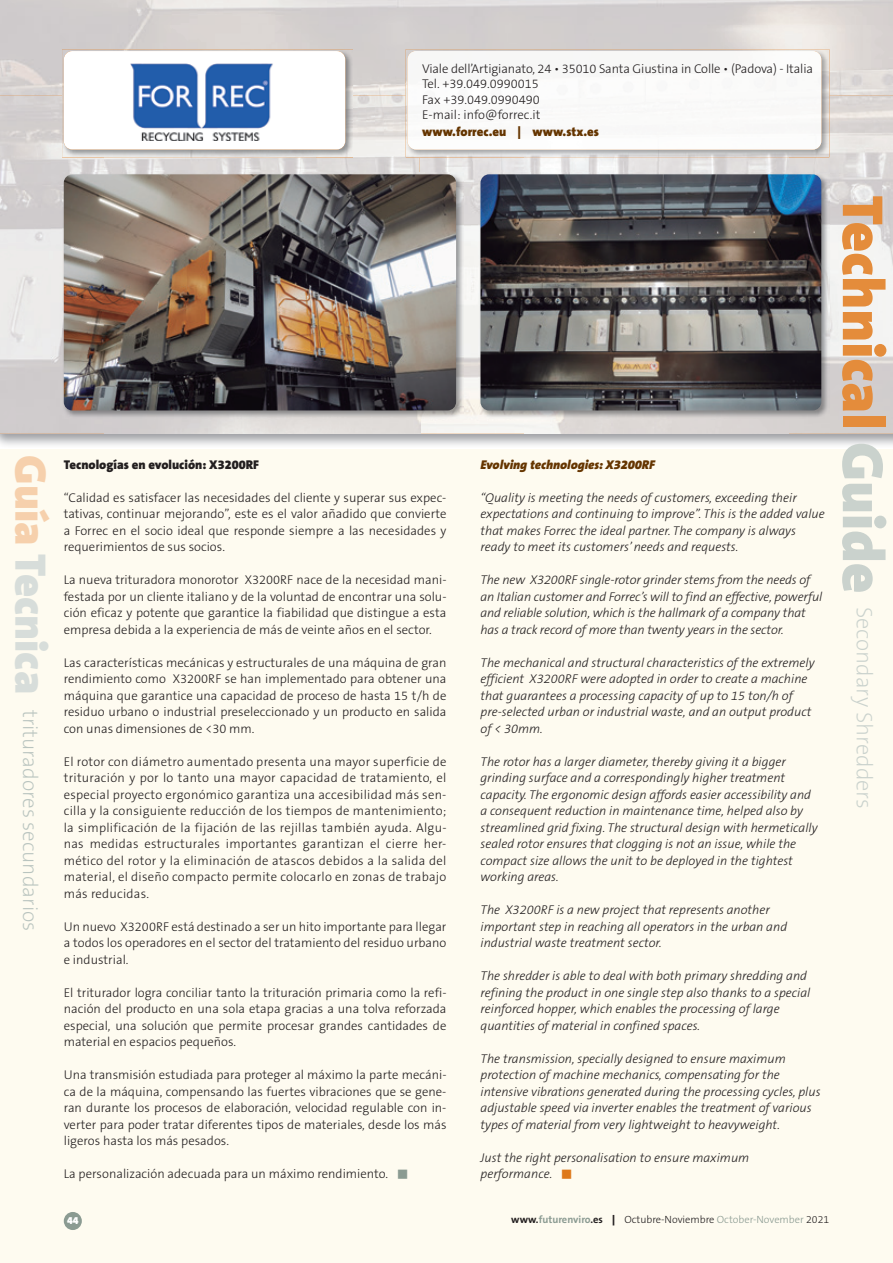
<style>
.page{position:relative;width:893px;height:1263px;background:#fff}
.page>*{position:absolute;margin:0;border:0;box-sizing:border-box;transform-origin:0 0}
.t1{font:900 58.5px "The Sans B9";color:#e48c3b}
.t2{font:200 22.5px "The Sans B2";color:#cad2cd}
.t3{font:200 21px "The Sans B2";color:#b9c4bf}
.t4{font:300 12.75px/16.5px "The Sans B3";color:#231f20;text-align:justify}
.t5{font:italic 300 12.75px/16.5px "The Sans B3";color:#231f20}
.t6{font:900 12.75px "The Sans B9";color:#231f20}
.t7{font:italic 900 12.75px "The Sans B9";color:#653500}
.t8{font:900 12.75px "The Sans B9";color:#653500}
.t9{font:300 10.5px "The Sans B3";color:#231f20}
.t10{font:900 10.5px "The Sans B9";color:#fff}
.s1{font-family:"The Sans B9";font-weight:900;font-size:44.4px;color:#f6d0ac}
.s2{font-family:"The Sans B9";font-weight:900;font-size:44.4px;color:#d7ddda}
.s3{color:#8b9b92}
.s4{color:#de791b}
.s5{color:#cad2cd}
.s6{font-family:"The Sans B7";font-weight:700}
.s7{font-family:"The Sans B7";font-weight:700;color:#8b9b92}
.s8{font-family:"The Sans B9";font-weight:900}
</style>
<div class="page">
<div style="left:0;top:449px;width:893px;height:814px;background:#fefbf0"></div>
<div style="left:64px;top:1212px;width:18px;height:18px;background:#8b9b92;border-radius:50%"></div>
<img style="left:0;top:95px;width:105px;height:339px">
<img style="left:316px;top:95px;width:104px;height:78px">
<img style="left:788px;top:95px;width:105px;height:339px">
<img style="left:105px;top:157px;width:211px;height:16px">
<img style="left:420px;top:157px;width:105px;height:277px">
<img style="left:525px;top:157px;width:263px;height:16px">
<img style="left:525px;top:418px;width:263px;height:16px">
<img style="left:62px;top:49px;width:291px;height:108px">
<div style="left:64px;top:51px;width:281px;height:99px;background:#fff;border-radius:9px"></div>
<img style="left:131px;top:63px;width:142px;height:77px">
<img style="left:406px;top:49px;width:423px;height:108px">
<img style="left:407px;top:51px;width:414px;height:99px">
<img style="left:62px;top:173px;width:402px;height:245px">
<img style="left:64px;top:174px;width:392px;height:236px">
<img style="left:479px;top:173px;width:350px;height:245px">
<img style="left:480px;top:174px;width:341px;height:236px">
<p class="t4" style="left:422px;top:62px;width:393px;line-height:15.3px;text-align:left">Viale dell’Artigianato, 24 • 35010 Santa Giustina in Colle • (Padova) - Italia Tel. +39.049.0990015<br>Fax +39.049.0990490<br>E-mail: info@forrec.it</p>
<p class="t8" style="left:422px;top:125px;width:178px">www.forrec.eu | www.stx.es</p>
<h3 class="t3" style="left:41px;top:455px;width:478px;rotate:90deg"><span class="s1">Guía</span> <span class="s2">Tecnica</span> trituradores secundarios</h3>
<p class="t6" style="left:64px;top:457px;width:197px">Tecnologías en evolución: X3200RF</p>
<p class="t4" style="left:64px;top:489px;width:384px">“Calidad es satisfacer las necesidades del cliente y superar sus expec&shy;tativas, continuar mejorando”, este es el valor añadido que convierte a Forrec en el socio ideal que responde siempre a las necesidades y requerimientos de sus socios.</p>
<p class="t4" style="left:64px;top:572px;width:384px">La nueva trituradora monorotor X3200RF nace de la necesidad mani&shy;festada por un cliente italiano y de la voluntad de encontrar una solu&shy;ción eficaz y potente que garantice la fiabilidad que distingue a esta empresa debida a la experiencia de más de veinte años en el sector.</p>
<p class="t4" style="left:64px;top:654px;width:384px">Las características mecánicas y estructurales de una máquina de gran rendimiento como X3200RF se han implementado para obtener una máquina que garantice una capacidad de proceso de hasta 15 t/h de residuo urbano o industrial preseleccionado y un producto en salida con unas dimensiones de &lt;30 mm.</p>
<p class="t4" style="left:64px;top:753px;width:384px">El rotor con diámetro aumentado presenta una mayor superficie de trituración y por lo tanto una mayor capacidad de tratamiento, el especial proyecto ergonómico garantiza una accesibilidad más sen&shy;cilla y la consiguiente reducción de los tiempos de mantenimiento; la simplificación de la fijación de las rejillas también ayuda. Algu&shy;nas medidas estructurales importantes garantizan el cierre her&shy;mético del rotor y la eliminación de atascos debidos a la salida del material, el diseño compacto permite colocarlo en zonas de trabajo más reducidas.</p>
<p class="t4" style="left:64px;top:918px;width:384px">Un nuevo X3200RF está destinado a ser un hito importante para llegar a todos los operadores en el sector del tratamiento del residuo urbano e industrial.</p>
<p class="t4" style="left:64px;top:984px;width:384px">El triturador logra conciliar tanto la trituración primaria como la refi&shy;nación del producto en una sola etapa gracias a una tolva reforzada especial, una solución que permite procesar grandes cantidades de material en espacios pequeños.</p>
<p class="t4" style="left:64px;top:1067px;width:384px">Una transmisión estudiada para proteger al máximo la parte mecáni&shy;ca de la máquina, compensando las fuertes vibraciones que se gene&shy;ran durante los procesos de elaboración, velocidad regulable con in&shy;verter para poder tratar diferentes tipos de materiales, desde los más ligeros hasta los más pesados.</p>
<p class="t4" style="left:64px;top:1166px;width:346px">La personalización adecuada para un máximo rendimiento. <span class="s3">■</span></p>
<p class="t7" style="left:480px;top:457px;width:176px">Evolving technologies: X3200RF</p>
<p class="t5" style="left:480px;top:489px;width:346px">“Quality is meeting the needs of customers, exceeding their expectations and continuing to improve”. This is the added value that makes Forrec the ideal partner. The company is always ready to meet its customers’ needs and requests.</p>
<p class="t5" style="left:480px;top:572px;width:343px">The new X3200RF single-rotor grinder stems from the needs of an Italian customer and Forrec’s will to find an effective, powerful and reliable solution, which is the hallmark of a company that has a track record of more than twenty years in the sector.</p>
<p class="t5" style="left:480px;top:654px;width:336px">The mechanical and structural characteristics of the extremely efficient X3200RF were adopted in order to create a machine that guarantees a processing capacity of up to 15 ton/h of pre-selected urban or industrial waste, and an output product of &lt; 30mm.</p>
<p class="t5" style="left:480px;top:753px;width:339px">The rotor has a larger diameter, thereby giving it a bigger grinding surface and a correspondingly higher treatment capacity. The ergonomic design affords easier accessibility and a consequent reduction in maintenance time, helped also by streamlined grid fixing. The structural design with hermetically sealed rotor ensures that clogging is not an issue, while the compact size allows the unit to be deployed in the tightest working areas.</p>
<p class="t5" style="left:480px;top:902px;width:308px">The X3200RF is a new project that represents another important step in reaching all operators in the urban and industrial waste treatment sector.</p>
<p class="t5" style="left:480px;top:968px;width:331px">The shredder is able to deal with both primary shredding and refining the product in one single step also thanks to a special reinforced hopper, which enables the processing of large quantities of material in confined spaces.</p>
<p class="t5" style="left:480px;top:1050px;width:342px">The transmission, specially designed to ensure maximum protection of machine mechanics, compensating for the intensive vibrations generated during the processing cycles, plus adjustable speed via inverter enables the treatment of various types of material from very lightweight to heavyweight.</p>
<p class="t5" style="left:480px;top:1149px;width:270px">Just the right personalisation to ensure maximum performance. <span class="s4">■</span></p>
<h1 class="t1" style="left:894px;top:196px;width:399px;rotate:90deg">Technical <span class="s5">Guide</span></h1>
<h2 class="t2" style="left:876px;top:607px;width:204px;rotate:90deg">Secondary Shredders</h2>
<p class="t10" style="left:67px;top:1215px;width:13px">44</p>
<p class="t9" style="left:511px;top:1214px;width:319px"><span class="s6">www.</span><span class="s7">futurenviro</span><span class="s6">.es</span> <span class="s8">|</span> Octubre-Noviembre <span class="s3">October-November</span> 2021</p>
</div>
